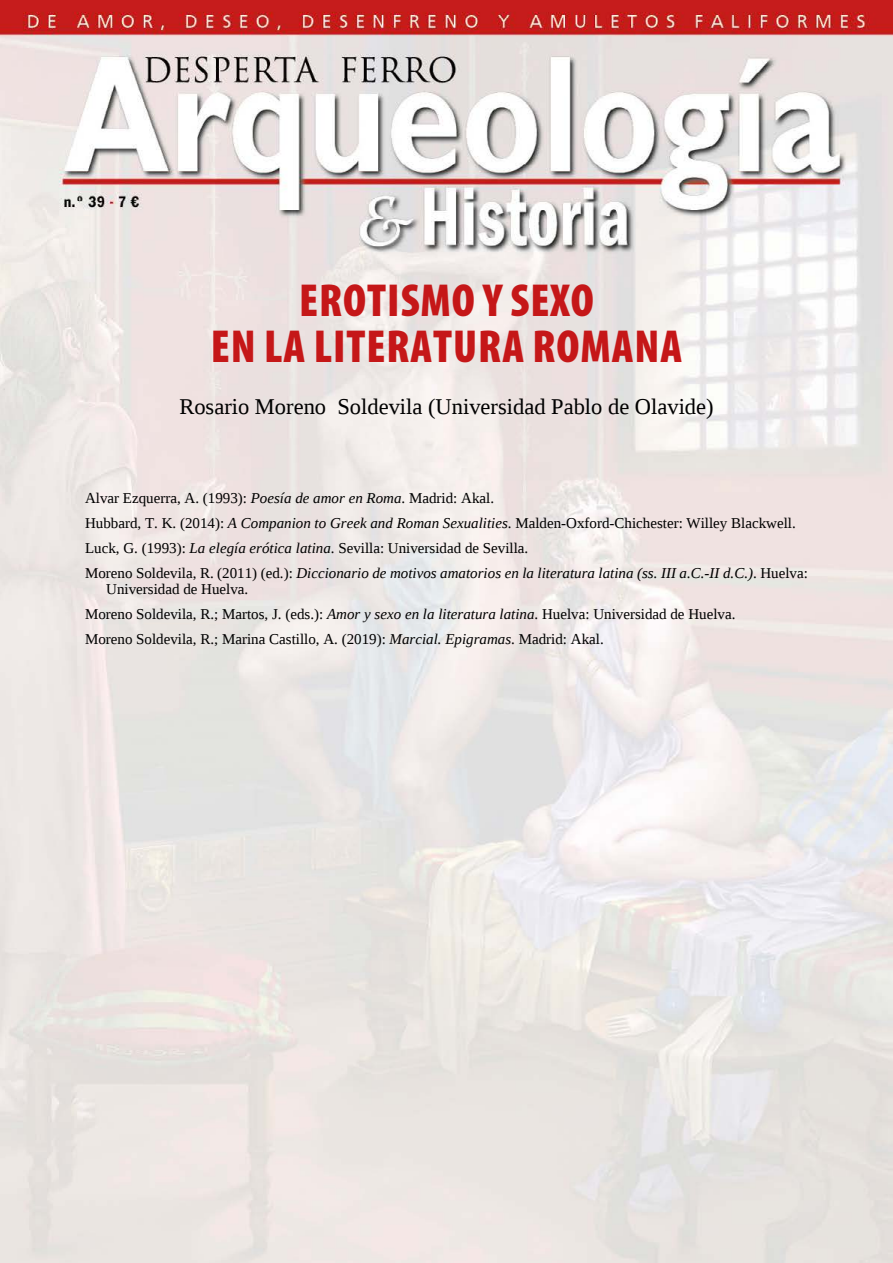
<style>
.page{position:relative;width:893px;height:1263px;background:#fff}
.page>*{position:absolute;margin:0;border:0;box-sizing:border-box;transform-origin:0 0}
.t1{font:900 condensed 46.5px/46.5px "Myriad Pro";letter-spacing:.02em;color:#c51718;text-align:center}
.t2{font:22.5px "Liberation Serif";color:#000}
.t3{font:15px/25px "Liberation Serif";color:#000}
.s1{font-style:italic}
</style>
<div class="page">
<img style="left:0;top:0;width:893px;height:1263px">
<h1 class="t1" style="left:211px;top:277px;width:473px">EROTISMO Y SEXO<br>EN LA LITERATURA ROMANA</h1>
<h2 class="t2" style="left:179px;top:392px;width:536px">Rosario Moreno Soldevila (Universidad Pablo de Olavide)</h2>
<p class="t3" style="left:85px;top:485px;width:724px">Alvar Ezquerra, A. (1993): <span class="s1">Poesía de amor en Roma</span>. Madrid: Akal.<br>Hubbard, T. K. (2014): <span class="s1">A Companion to Greek and Roman Sexualities</span>. Malden-Oxford-Chichester: Willey Blackwell.<br>Luck, G. (1993): <span class="s1">La elegía erótica latina</span>. Sevilla: Universidad de Sevilla.<br>Moreno Soldevila, R. (2011) (ed.): <span class="s1">Diccionario de motivos amatorios en la literatura latina (ss. III a.C.-II d.C.)</span>. Huelva:</p>
<p class="t3" style="left:85px;top:577px;width:652px;text-indent:21px">Universidad de Huelva.<br>Moreno Soldevila, R.; Martos, J. (eds.): <span class="s1">Amor y sexo en la literatura latina</span>. Huelva: Universidad de Huelva.<br>Moreno Soldevila, R.; Marina Castillo, A. (2019): <span class="s1">Marcial. Epigramas</span>. Madrid: Akal.</p>
</div>
